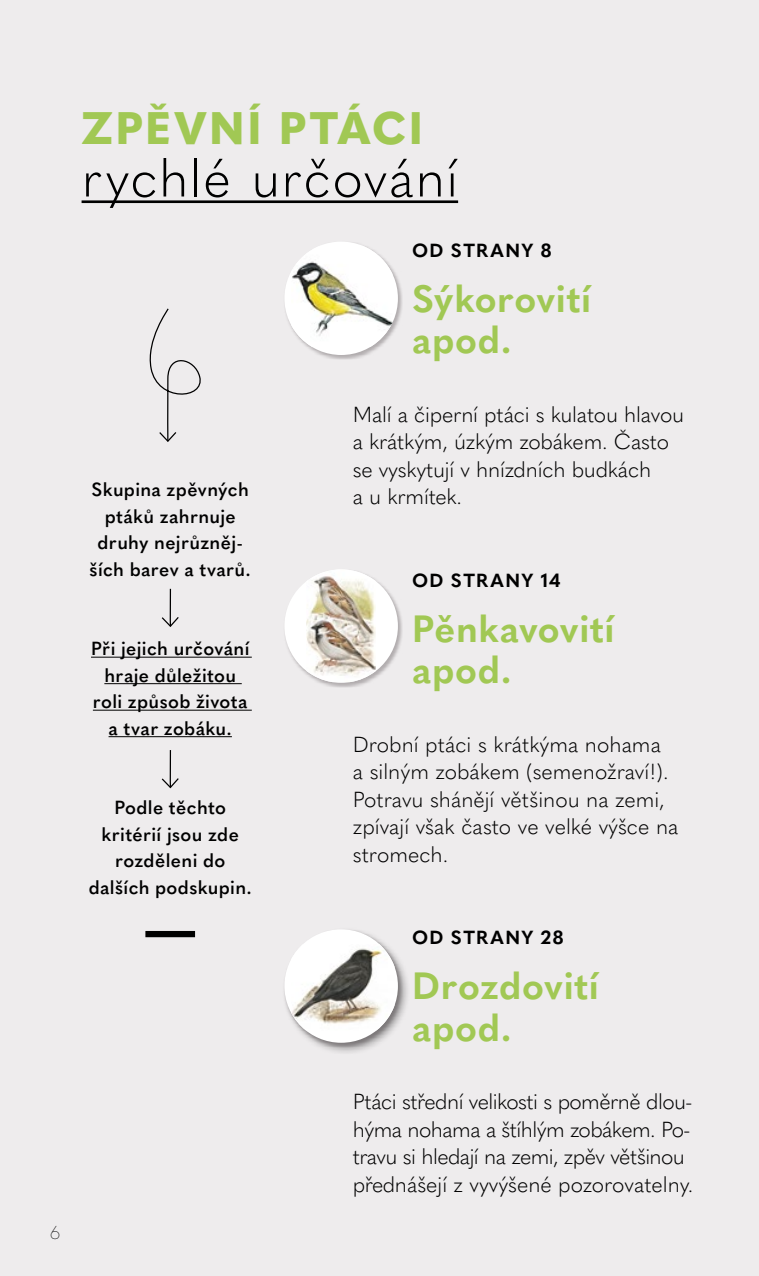
<style>
.page{position:relative;width:759px;height:1276px;background:#fff}
.page>*{position:absolute;margin:0;border:0;box-sizing:border-box;transform-origin:0 0}
.t1{font:300 52.5px "Quasimoda";letter-spacing:.025em;color:#000}
.boldmodra{font:800 45px "Quasimoda";letter-spacing:.05em;color:#a1c854}
.modra{font:700 37.5px/41.2px "Quasimoda";letter-spacing:.015em;color:#a1c854}
.blok{font:300 21.5px/27.5px "Quasimoda";letter-spacing:-.01em;color:#000}
.Fließtext_Anleitung{font:600 18.75px/26.5px "Quasimoda";letter-spacing:.02em;color:#000;text-align:center}
.bez_linky_nad{font:700 18.75px "Quasimoda";letter-spacing:.08em;color:#000}
.t2{font:100 18.75px "Rustica";color:#000}
</style>
<div class="page">
<div style="left:0;top:0;width:758px;height:1276px;background:#eeeced"></div>
<hr style="left:81px;top:200px;width:377px;height:3px;background:#000">
<div style="left:282px;top:926px;width:129px;height:129px;background:#000;opacity:.35"></div>
<div style="left:283px;top:928px;width:119px;height:119px;background:#41383b;opacity:.35"></div>
<div style="left:284px;top:929px;width:114px;height:113px;background:#fff;border-radius:50%"></div>
<img style="left:291px;top:944px;width:103px;height:86px">
<div style="left:283px;top:568px;width:119px;height:119px;background:#41383b;opacity:.35"></div>
<div style="left:284px;top:569px;width:114px;height:114px;background:#fff;border-radius:50%"></div>
<img style="left:306px;top:569px;width:69px;height:113px">
<div style="left:283px;top:240px;width:119px;height:120px;background:#41383b;opacity:.35"></div>
<div style="left:284px;top:242px;width:114px;height:113px;background:#fff;border-radius:50%"></div>
<img style="left:291px;top:246px;width:101px;height:101px">
<div style="left:145px;top:931px;width:50px;height:6px;background:#000"></div>
<hr style="left:91px;top:656px;width:161px;height:1px;background:#000">
<hr style="left:104px;top:683px;width:138px;height:1px;background:#000">
<hr style="left:93px;top:709px;width:159px;height:1px;background:#000">
<hr style="left:108px;top:736px;width:124px;height:1px;background:#000">
<svg style="left:161px;top:588px;width:18px;height:39px"></svg>
<svg style="left:161px;top:750px;width:18px;height:39px"></svg>
<svg style="left:149px;top:308px;width:52px;height:134px"></svg>
<p class="t2" style="left:50px;top:1216px;width:12px">6</p>
<p class="boldmodra" style="left:81px;top:93px;width:343px">ZPĚVNÍ PTÁCI</p>
<h1 class="t1" style="left:81px;top:138px;width:378px">rychlé určování</h1>
<p class="bez_linky_nad" style="left:412px;top:235px;width:141px">OD STRANY 8</p>
<p class="modra" style="left:412px;top:275px;width:180px">Sýkorovití apod.</p>
<p class="Fließtext_Anleitung" style="left:89px;top:475px;width:163px">Skupina zpěvných ptáků zahrnuje druhy nejrůzněj&shy;ších barev a tvarů.</p>
<p class="Fließtext_Anleitung" style="left:91px;top:634px;width:160px">Při jejich určování hraje důležitou roli způsob života a tvar zobáku.</p>
<p class="Fließtext_Anleitung" style="left:89px;top:793px;width:164px">Podle těchto kritérií jsou zde rozděleni do dalších podskupin.</p>
<p class="blok" style="left:353px;top:399px;width:332px">Malí a čiperní ptáci s kulatou hlavou a krátkým, úzkým zobákem. Často se vyskytují v hnízdních budkách<br>a u krmítek.</p>
<p class="bez_linky_nad" style="left:412px;top:565px;width:150px">OD STRANY 14</p>
<p class="modra" style="left:412px;top:605px;width:204px">Pěnkavovití apod.</p>
<p class="blok" style="left:353px;top:729px;width:327px">Drobní ptáci s krátkýma nohama<br>a silným zobákem (semenožraví!).<br>Potravu shánějí většinou na zemi, zpívají však často ve velké výšce na stromech.</p>
<p class="bez_linky_nad" style="left:412px;top:923px;width:153px">OD STRANY 28</p>
<p class="modra" style="left:412px;top:962px;width:188px">Drozdovití apod.</p>
<p class="blok" style="left:353px;top:1086px;width:342px">Ptáci střední velikosti s poměrně dlou&shy;hýma nohama a štíhlým zobákem. Po&shy;travu si hledají na zemi, zpěv většinou přednášejí z vyvýšené pozorovatelny.</p>
</div>
